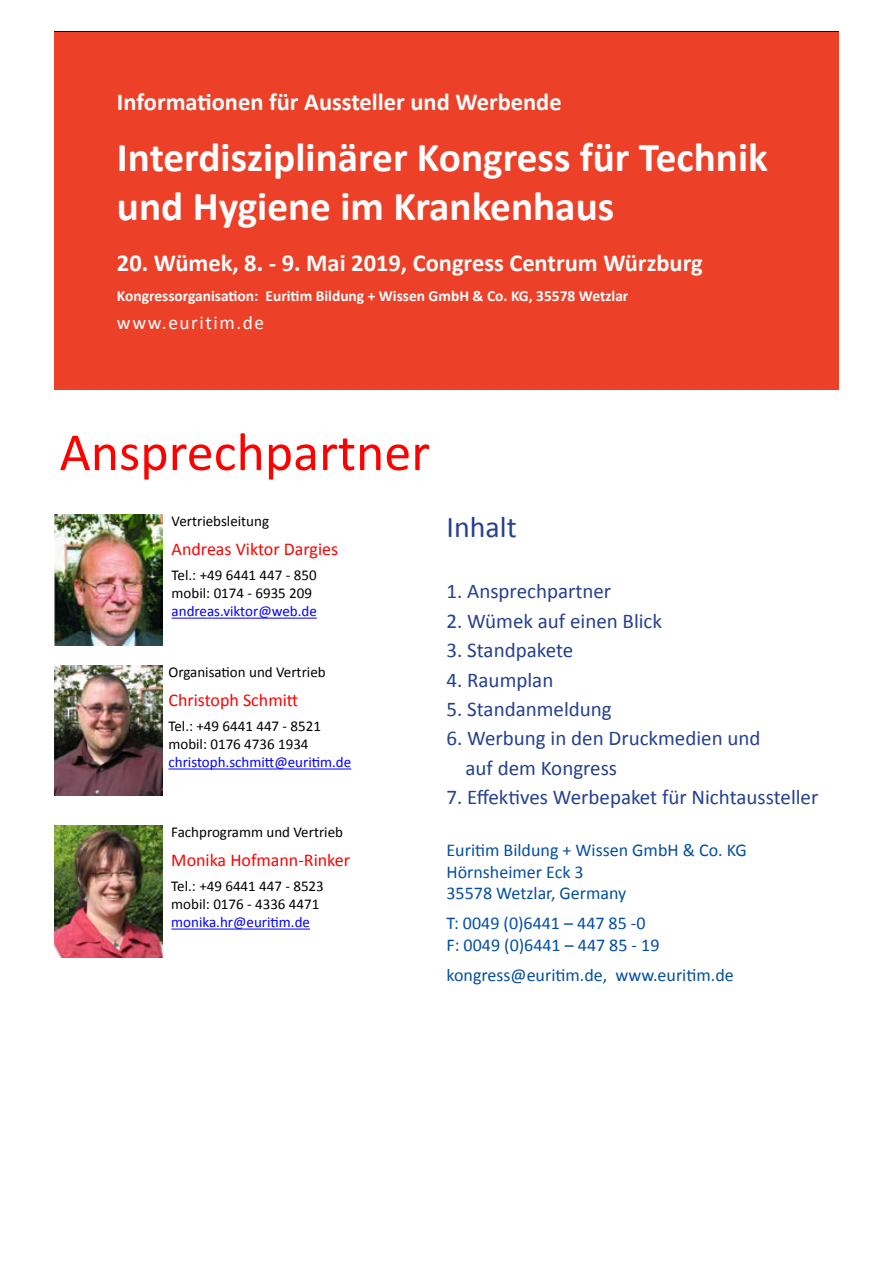
<style>
.page{position:relative;width:893px;height:1263px;background:#fff}
.page>*{position:absolute;margin:0;border:0;box-sizing:border-box;transform-origin:0 0}
.t1{font:54px "Calibri";color:#f00}
.t2{font:700 41.25px/49.5px "Calibri";color:#fff}
.t3{font:30px "Calibri";color:#25408f}
.t4{font:700 24.45px "Calibri";color:#fff}
.t5{font:21px/29.4px "Calibri";color:#25408f}
.t6{font:19.35px "Calibri";letter-spacing:.08em;color:#fff}
.t7{font:18px/21.6px "Calibri";color:#034ea2}
.t8{font:18px "Calibri";color:#f00}
.t9{font:700 15.45px "Calibri";color:#fff}
.t10{font:15px/18px "Calibri";color:#000}
.t11{font:15px "Calibri";color:#00f}
</style>
<div class="page">
<div style="left:54px;top:32px;width:785px;height:358px;background:#ec4128"></div>
<hr style="left:168px;top:768px;width:183px;height:1px;background:#00f">
<img style="left:54px;top:665px;width:108px;height:131px">
<img style="left:54px;top:825px;width:108px;height:132px">
<hr style="left:171px;top:928px;width:139px;height:1px;background:#00f">
<hr style="left:172px;top:618px;width:145px;height:1px;background:#00f">
<img style="left:54px;top:514px;width:108px;height:131px">
<h3 class="t4" style="left:117px;top:86px;width:446px">Informationen für Aussteller und Werbende</h3>
<h2 class="t2" style="left:117px;top:132px;width:652px">Interdisziplinärer Kongress für Technik und Hygiene im Krankenhaus</h2>
<h3 class="t4" style="left:117px;top:248px;width:587px">20. Wümek, 8. - 9. Mai 2019, Congress Centrum Würzburg</h3>
<p class="t9" style="left:117px;top:286px;width:513px">Kongressorganisation: Euritim Bildung + Wissen GmbH &amp; Co. KG, 35578 Wetzlar</p>
<p class="t6" style="left:117px;top:310px;width:149px">www.euritim.de</p>
<h1 class="t1" style="left:60px;top:418px;width:372px">Ansprechpartner</h1>
<p class="t10" style="left:172px;top:512px;width:99px">Vertriebsleitung</p>
<p class="t8" style="left:172px;top:537px;width:168px">Andreas Viktor Dargies</p>
<p class="t10" style="left:172px;top:566px;width:146px">Tel.: +49 6441 447 - 850 mobil: 0174 - 6935 209</p>
<p class="t11" style="left:172px;top:602px;width:147px">andreas.viktor@web.de</p>
<p class="t10" style="left:168px;top:663px;width:159px">Organisation und Vertrieb</p>
<p class="t8" style="left:168px;top:688px;width:131px">Christoph Schmitt</p>
<p class="t10" style="left:168px;top:717px;width:154px">Tel.: +49 6441 447 - 8521 mobil: 0176 4736 1934</p>
<p class="t11" style="left:168px;top:753px;width:184px">christoph.schmitt@euritim.de</p>
<p class="t10" style="left:171px;top:823px;width:173px">Fachprogramm und Vertrieb</p>
<p class="t8" style="left:171px;top:848px;width:180px">Monika Hofmann-Rinker</p>
<p class="t10" style="left:171px;top:877px;width:154px">Tel.: +49 6441 447 - 8523 mobil: 0176 - 4336 4471</p>
<p class="t11" style="left:171px;top:913px;width:140px">monika.hr@euritim.de</p>
<h3 class="t3" style="left:446px;top:508px;width:72px">Inhalt</h3>
<h3 class="t5" style="left:446px;top:577px;width:166px">1. Ansprechpartner</h3>
<h3 class="t5" style="left:446px;top:606px;width:217px">2. Wümek auf einen Blick</h3>
<h3 class="t5" style="left:446px;top:635px;width:128px">3. Standpakete</h3>
<h3 class="t5" style="left:446px;top:665px;width:108px">4. Raumplan</h3>
<h3 class="t5" style="left:446px;top:694px;width:167px">5. Standanmeldung</h3>
<h3 class="t5" style="left:465px;top:724px;width:297px;text-indent:-19px">6. Werbung in den Druckmedien und auf dem Kongress</h3>
<h3 class="t5" style="left:446px;top:783px;width:373px">7. Effektives Werbepaket für Nichtaussteller</h3>
<p class="t7" style="left:446px;top:839px;width:302px">Euritim Bildung + Wissen GmbH &amp; Co. KG<br>Hörnsheimer Eck 3<br>35578 Wetzlar, Germany</p>
<p class="t7" style="left:446px;top:912px;width:214px">T: 0049 (0)6441 – 447 85 -0<br>F: 0049 (0)6441 – 447 85 - 19</p>
<p class="t7" style="left:446px;top:964px;width:289px">kongress@euritim.de, www.euritim.de</p>
</div>
